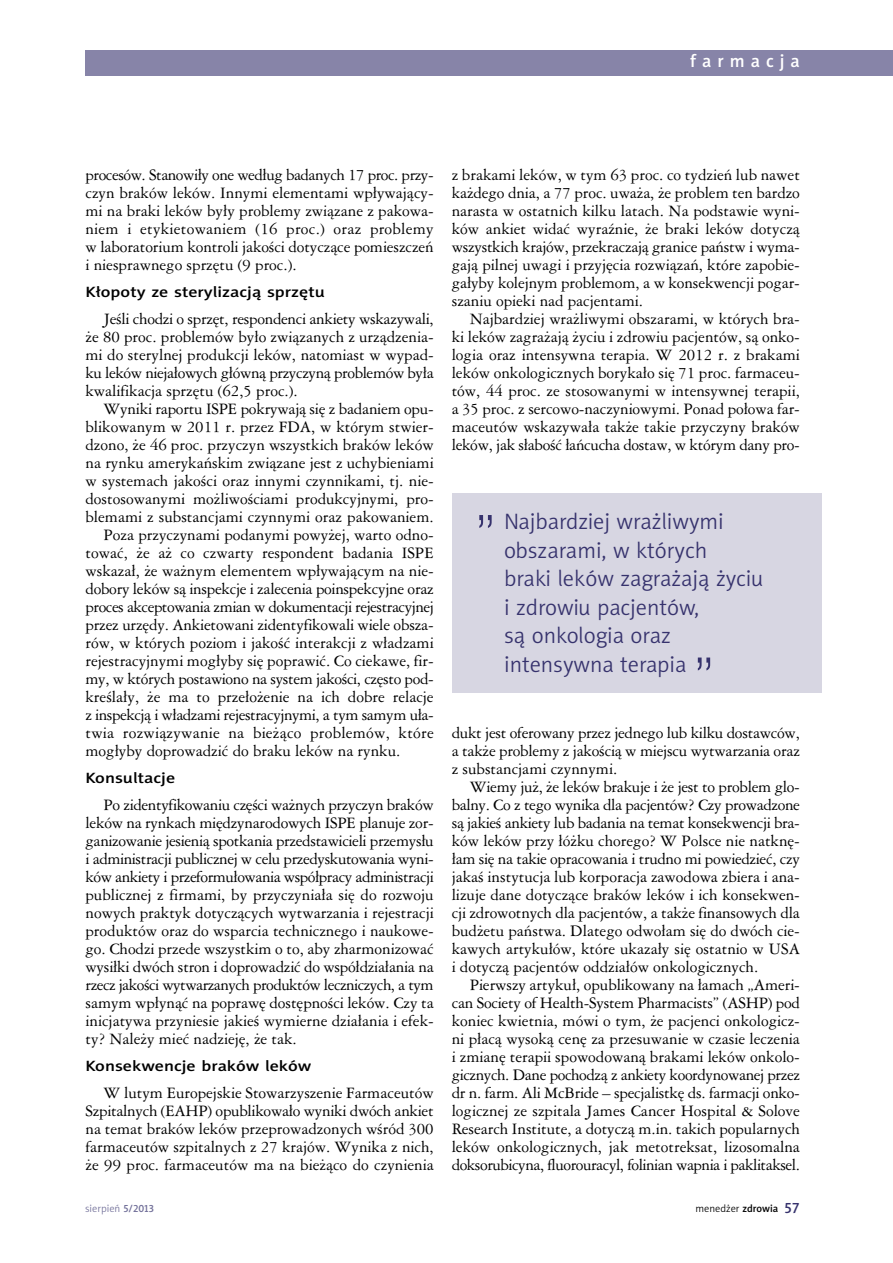
<style>
.page{position:relative;width:893px;height:1263px;background:#fff}
.page>*{position:absolute;margin:0;border:0;box-sizing:border-box;transform-origin:0 0}
.t1{font:52.5px "Swis 721 Lt PL";color:#36326d}
.t2{font:22.5px/28.5px "Naomi Sans EFNPS Light";color:#36326d}
.t3{font:18px "Naomi Sans EFNPS Medium";letter-spacing:.335em;color:#fff}
.t4{font:15px/18px "Ameri Garmnd PL";color:#000;text-align:justify}
.t5{font:15px "Ameri Garmnd PL";letter-spacing:-.03em;color:#000}
.t6{font:15px "Naomi Sans EFNPS Medium";color:#000;scale:1.2 1}
.t7{font:15px "Ameri Garmnd PL";letter-spacing:-.02em;color:#000}
.t8{font:15px "Ameri Garmnd PL";letter-spacing:-.025em;color:#000}
.t9{font:10.5px "Naomi Sans EFNPS Light";color:#000}
.t10{font:10.5px "Naomi Sans EFNPS Light";color:#727099}
.s1{font-family:"Naomi Sans EFNPS Medium"}
.s2{font-family:"Naomi Sans EFNPS Medium";font-size:15px;color:#36326d}
</style>
<div class="page">
<div style="left:86px;top:50px;width:807px;height:26px;background:#8784a8"></div>
<div style="left:452px;top:493px;width:370px;height:200px;background:#d7d6e2"></div>
<p class="t3" style="left:690px;top:54px;width:111px">farmacja</p>
<p class="t4" style="left:86px;top:166px;width:350px">procesów. Stanowiły one według badanych 17 proc. przy&shy;czyn braków leków. Innymi elementami wpływający&shy;mi na braki leków były problemy związane z pakowa&shy;niem i etykietowaniem (16 proc.) oraz problemy w laboratorium kontroli jakości dotyczące pomieszczeń i niesprawnego sprzętu (9 proc.).</p>
<p class="t6" style="left:86px;top:286px;width:201px">Kłopoty ze sterylizacją sprzętu</p>
<p class="t4" style="left:86px;top:310px;width:350px;text-indent:18px">Jeśli chodzi o sprzęt, respondenci ankiety wskazywali, że 80 proc. problemów było związanych z urządzenia&shy;mi do sterylnej produkcji leków, natomiast w wypad&shy;ku leków niejałowych główną przyczyną problemów była kwalifikacja sprzętu (62,5 proc.).</p>
<p class="t4" style="left:103px;top:400px;width:332px">Wyniki raportu ISPE pokrywają się z badaniem opu-</p>
<p class="t4" style="left:86px;top:418px;width:350px">blikowanym w 2011 r. przez FDA, w którym stwier-</p>
<p class="t4" style="left:86px;top:436px;width:350px">dzono, że 46 proc. przyczyn wszystkich braków leków</p>
<p class="t4" style="left:86px;top:454px;width:350px">na rynku amerykańskim związane jest z uchybieniami</p>
<p class="t4" style="left:86px;top:472px;width:350px">w systemach jakości oraz innymi czynnikami, tj. nie-</p>
<p class="t4" style="left:86px;top:490px;width:350px">dostosowanymi możliwościami produkcyjnymi, pro-</p>
<p class="t4" style="left:86px;top:508px;width:350px">blemami z substancjami czynnymi oraz pakowaniem.</p>
<p class="t4" style="left:103px;top:526px;width:332px">Poza przyczynami podanymi powyżej, warto odno-</p>
<p class="t4" style="left:86px;top:544px;width:350px">tować, że aż co czwarty respondent badania ISPE</p>
<p class="t4" style="left:86px;top:562px;width:350px">wskazał, że ważnym elementem wpływającym na nie-</p>
<p class="t7" style="left:86px;top:580px;width:350px">dobory leków są inspekcje i zalecenia poinspekcyjne oraz</p>
<p class="t5" style="left:86px;top:598px;width:350px">proces akceptowania zmian w dokumentacji rejestracyjnej</p>
<p class="t4" style="left:86px;top:616px;width:350px">przez urzędy. Ankietowani zidentyfikowali wiele obsza-</p>
<p class="t4" style="left:86px;top:634px;width:350px">rów, w których poziom i jakość interakcji z władzami</p>
<p class="t4" style="left:86px;top:652px;width:350px">rejestracyjnymi mogłyby się poprawić. Co ciekawe, fir-</p>
<p class="t8" style="left:86px;top:670px;width:350px">my, w których postawiono na system jakości, często pod-</p>
<p class="t4" style="left:86px;top:688px;width:350px">kreślały, że ma to przełożenie na ich dobre relacje</p>
<p class="t5" style="left:86px;top:706px;width:350px">z inspekcją i władzami rejestracyjnymi, a tym samym uła-</p>
<p class="t4" style="left:86px;top:724px;width:350px">twia rozwiązywanie na bieżąco problemów, które</p>
<p class="t4" style="left:86px;top:742px;width:316px">mogłyby doprowadzić do braku leków na rynku.</p>
<p class="t6" style="left:86px;top:772px;width:76px">Konsultacje</p>
<p class="t4" style="left:86px;top:796px;width:350px;text-indent:18px">Po zidentyfikowaniu części ważnych przyczyn braków leków na rynkach międzynarodowych ISPE planuje zor&shy;ganizowanie jesienią spotkania przedstawicieli przemysłu i administracji publicznej w celu przedyskutowania wyni&shy;ków ankiety i przeformułowania współpracy administracji publicznej z firmami, by przyczyniała się do rozwoju nowych praktyk dotyczących wytwarzania i rejestracji produktów oraz do wsparcia technicznego i naukowe&shy;go. Chodzi przede wszystkim o to, aby zharmonizować wysiłki dwóch stron i doprowadzić do współdziałania na rzecz jakości wytwarzanych produktów leczniczych, a tym samym wpłynąć na poprawę dostępności leków. Czy ta inicjatywa przyniesie jakieś wymierne działania i efek&shy;ty? Należy mieć nadzieję, że tak.</p>
<p class="t6" style="left:86px;top:1060px;width:190px">Konsekwencje braków leków</p>
<p class="t4" style="left:86px;top:1084px;width:350px;text-indent:18px">W lutym Europejskie Stowarzyszenie Farmaceutów Szpitalnych (EAHP) opublikowało wyniki dwóch ankiet na temat braków leków przeprowadzonych wśród 300 farmaceutów szpitalnych z 27 krajów. Wynika z nich, że 99 proc. farmaceutów ma na bieżąco do czynienia</p>
<p class="t4" style="left:452px;top:166px;width:350px">z brakami leków, w tym 63 proc. co tydzień lub nawet każdego dnia, a 77 proc. uważa, że problem ten bardzo narasta w ostatnich kilku latach. Na podstawie wyni&shy;ków ankiet widać wyraźnie, że braki leków dotyczą wszystkich krajów, przekraczają granice państw i wyma&shy;gają pilnej uwagi i przyjęcia rozwiązań, które zapobie&shy;gałyby kolejnym problemom, a w konsekwencji pogar&shy;szaniu opieki nad pacjentami.</p>
<p class="t4" style="left:452px;top:310px;width:350px;text-indent:18px">Najbardziej wrażliwymi obszarami, w których bra&shy;ki leków zagrażają życiu i zdrowiu pacjentów, są onko&shy;logia oraz intensywna terapia. W 2012 r. z brakami leków onkologicznych borykało się 71 proc. farmaceu&shy;tów, 44 proc. ze stosowanymi w intensywnej terapii, a 35 proc. z sercowo-naczyniowymi. Ponad połowa far&shy;maceutów wskazywała także takie przyczyny braków leków, jak słabość łańcucha dostaw, w którym dany pro-</p>
<h1 class="t1" style="left:474px;top:507px;width:24px">”</h1>
<h2 class="t2" style="left:504px;top:509px;width:261px">Najbardziej wrażliwymi obszarami, w których<br>braki leków zagrażają życiu i zdrowiu pacjentów,<br>są onkologia oraz intensywna terapia</h2>
<h1 class="t1" style="left:693px;top:649px;width:24px">”</h1>
<p class="t4" style="left:452px;top:724px;width:350px">dukt jest oferowany przez jednego lub kilku dostawców, a także problemy z jakością w miejscu wytwarzania oraz z substancjami czynnymi.</p>
<p class="t4" style="left:452px;top:778px;width:350px;text-indent:18px">Wiemy już, że leków brakuje i że jest to problem glo&shy;balny. Co z tego wynika dla pacjentów? Czy prowadzone są jakieś ankiety lub badania na temat konsekwencji bra&shy;ków leków przy łóżku chorego? W Polsce nie natknę&shy;łam się na takie opracowania i trudno mi powiedzieć, czy jakaś instytucja lub korporacja zawodowa zbiera i ana&shy;lizuje dane dotyczące braków leków i ich konsekwen&shy;cji zdrowotnych dla pacjentów, a także finansowych dla budżetu państwa. Dlatego odwołam się do dwóch cie&shy;kawych artykułów, które ukazały się ostatnio w USA i dotyczą pacjentów oddziałów onkologicznych.</p>
<p class="t4" style="left:452px;top:976px;width:350px;text-indent:18px">Pierwszy artykuł, opublikowany na łamach „Ameri&shy;can Society of Health-System Pharmacists” (ASHP) pod koniec kwietnia, mówi o tym, że pacjenci onkologicz&shy;ni płacą wysoką cenę za przesuwanie w czasie leczenia i zmianę terapii spowodowaną brakami leków onkolo&shy;gicznych. Dane pochodzą z ankiety koordynowanej przez dr n. farm. Ali McBride – specjalistkę ds. farmacji onko&shy;logicznej ze szpitala James Cancer Hospital &amp; Solove Research Institute, a dotyczą m.in. takich popularnych leków onkologicznych, jak metotreksat, lizosomalna doksorubicyna, fluorouracyl, folinian wapnia i paklitaksel.</p>
<p class="t10" style="left:85px;top:1204px;width:70px">sierpień <span class="s1">5/2013</span></p>
<p class="t9" style="left:695px;top:1204px;width:105px">menedżer <span class="s1">zdrowia</span> <span class="s2">57</span></p>
</div>
